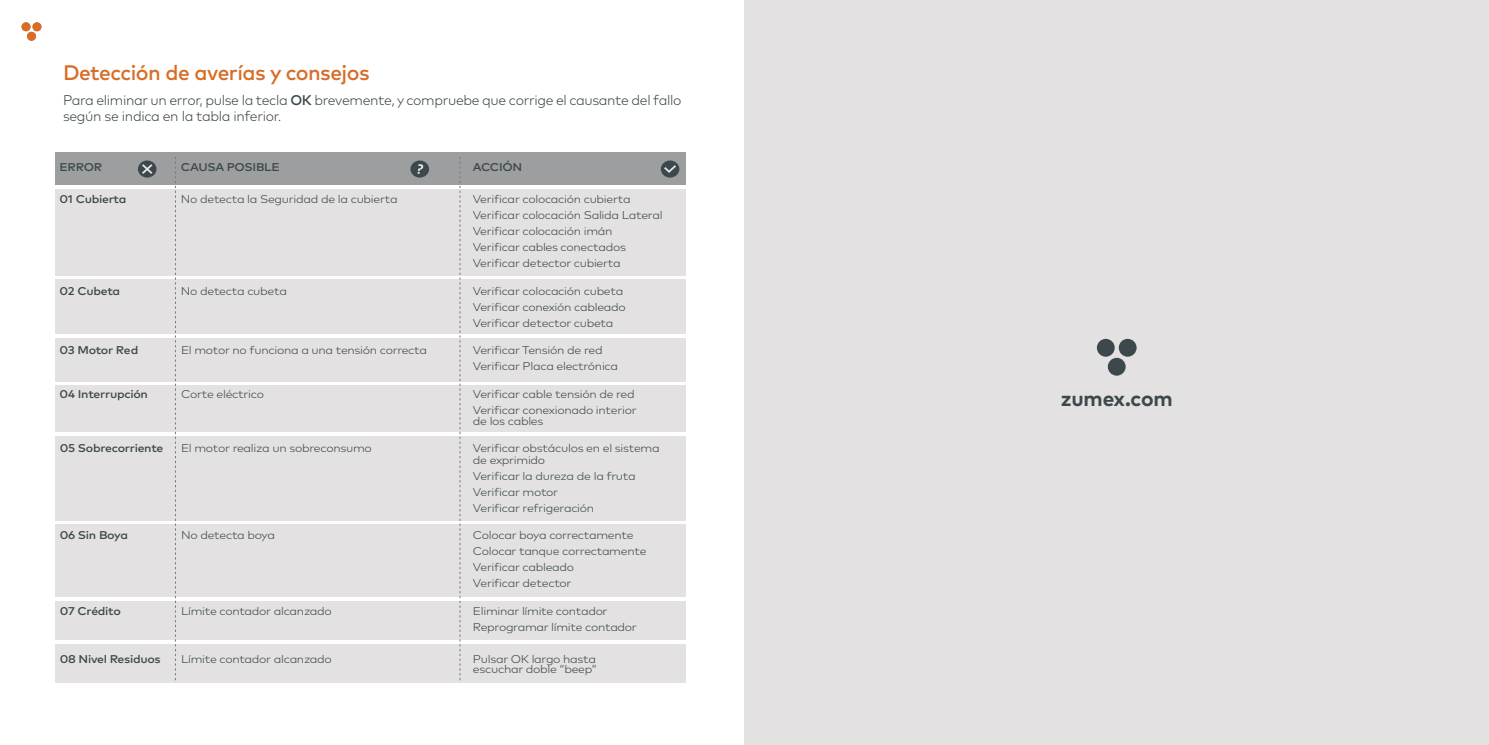
<style>
.page{position:relative;width:1489px;height:745px;background:#fff}
.page>*{position:absolute;margin:0;border:0;box-sizing:border-box;transform-origin:0 0}
.t1{font:500 21px "Mark Pro";letter-spacing:-.025em;color:#d76d27}
.t2{font:700 21px "Mark Pro";letter-spacing:-.01em;color:#3c484b}
.t3{font:300 14px/15.8px "Mark Pro";letter-spacing:-.025em;color:#3c484b}
.t4{font:300 11.2px/16.1px "Mark Pro";letter-spacing:-.025em;color:#3c484b;scale:1.09 1}
.t5{font:500 11.2px "Mark Pro";letter-spacing:-.025em;color:#3c484b;scale:1.09 1}
.s1{font-weight:500}
</style>
<div class="page">
<div style="left:744px;top:0;width:744px;height:744px;background:#e3e1e1"></div>
<svg style="left:1096px;top:338px;width:40px;height:37px"></svg>
<svg style="left:22px;top:22px;width:19px;height:19px"></svg>
<div style="left:55px;top:189px;width:631px;height:86px;background:#e3e1e1"></div>
<div style="left:55px;top:152px;width:631px;height:33px;background:#9c9ea0"></div>
<div style="left:55px;top:279px;width:631px;height:55px;background:#e3e1e1"></div>
<div style="left:138px;top:160px;width:18px;height:17px;background:#3c484b;border-radius:50%"></div>
<svg style="left:142px;top:164px;width:10px;height:10px"></svg>
<div style="left:410px;top:160px;width:19px;height:17px;background:#3c484b;border-radius:50%"></div>
<div style="left:660px;top:160px;width:19px;height:17px;background:#3c484b;border-radius:50%"></div>
<svg style="left:664px;top:165px;width:12px;height:8px"></svg>
<svg style="left:417px;top:164px;width:6px;height:10px"></svg>
<div style="left:55px;top:338px;width:631px;height:43px;background:#e3e1e1"></div>
<div style="left:55px;top:385px;width:631px;height:47px;background:#e3e1e1"></div>
<div style="left:55px;top:436px;width:631px;height:84px;background:#e3e1e1"></div>
<div style="left:55px;top:524px;width:631px;height:73px;background:#e3e1e1"></div>
<div style="left:55px;top:601px;width:631px;height:38px;background:#e3e1e1"></div>
<div style="left:55px;top:643px;width:631px;height:39px;background:#e3e1e1"></div>
<svg style="left:175px;top:157px;width:1px;height:524px"></svg>
<svg style="left:459px;top:157px;width:1px;height:524px"></svg>
<h1 class="t1" style="left:63px;top:56px;width:308px">Detección de averías y consejos</h1>
<p class="t3" style="left:63px;top:91px;width:619px">Para eliminar un error, pulse la tecla <span class="s1">OK</span> brevemente, y compruebe que corrige el causante del fallo según se indica en la tabla inferior.</p>
<p class="t5" style="left:59px;top:158px;width:41px">ERROR</p>
<p class="t5" style="left:181px;top:158px;width:92px">CAUSA POSIBLE</p>
<p class="t5" style="left:473px;top:158px;width:47px">ACCIÓN</p>
<p class="t5" style="left:60px;top:190px;width:63px">01 Cubierta</p>
<p class="t4" style="left:181px;top:190px;width:200px">No detecta la Seguridad de la cubierta</p>
<p class="t4" style="left:473px;top:190px;width:176px">Verificar colocación cubierta<br>Verificar colocación Salida Lateral<br>Verificar colocación imán<br>Verificar cables conectados<br>Verificar detector cubierta</p>
<p class="t5" style="left:60px;top:282px;width:57px">02 Cubeta</p>
<p class="t4" style="left:181px;top:282px;width:99px">No detecta cubeta</p>
<p class="t4" style="left:473px;top:282px;width:142px">Verificar colocación cubeta<br>Verificar conexión cableado<br>Verificar detector cubeta</p>
<p class="t5" style="left:60px;top:341px;width:74px">03 Motor Red</p>
<p class="t4" style="left:181px;top:341px;width:227px">El motor no funciona a una tensión correcta</p>
<p class="t4" style="left:473px;top:341px;width:135px">Verificar Tensión de red<br>Verificar Placa electrónica</p>
<p class="t5" style="left:60px;top:385px;width:82px">04 Interrupción</p>
<p class="t4" style="left:181px;top:384px;width:78px">Corte eléctrico</p>
<p class="t4" style="left:473px;top:384px;width:152px">Verificar cable tensión de red<br>Verificar conexionado interior</p>
<p class="t4" style="left:473px;top:412px;width:66px">de los cables</p>
<p class="t5" style="left:60px;top:439px;width:97px">05 Sobrecorriente</p>
<p class="t4" style="left:181px;top:439px;width:176px">El motor realiza un sobreconsumo</p>
<p class="t4" style="left:473px;top:441px;width:173px;line-height:11.2px">Verificar obstáculos en el sistema de exprimido</p>
<p class="t4" style="left:473px;top:466px;width:151px">Verificar la dureza de la fruta<br>Verificar motor<br>Verificar refrigeración</p>
<p class="t5" style="left:60px;top:526px;width:64px">06 Sin Boya</p>
<p class="t4" style="left:181px;top:526px;width:88px">No detecta boya</p>
<p class="t4" style="left:473px;top:526px;width:161px">Colocar boya correctamente<br>Colocar tanque correctamente<br>Verificar cableado<br>Verificar detector</p>
<p class="t5" style="left:60px;top:602px;width:58px">07 Crédito</p>
<p class="t4" style="left:181px;top:601px;width:140px">Límite contador alcanzado</p>
<p class="t4" style="left:473px;top:601px;width:152px">Eliminar límite contador<br>Reprogramar límite contador</p>
<p class="t5" style="left:60px;top:650px;width:94px">08 Nivel Residuos</p>
<p class="t4" style="left:181px;top:649px;width:140px">Límite contador alcanzado</p>
<p class="t4" style="left:473px;top:653px;width:115px;line-height:9.6px">Pulsar OK largo hasta escuchar doble “beep”</p>
<h1 class="t2" style="left:1060px;top:382px;width:113px">zumex.com</h1>
</div>
